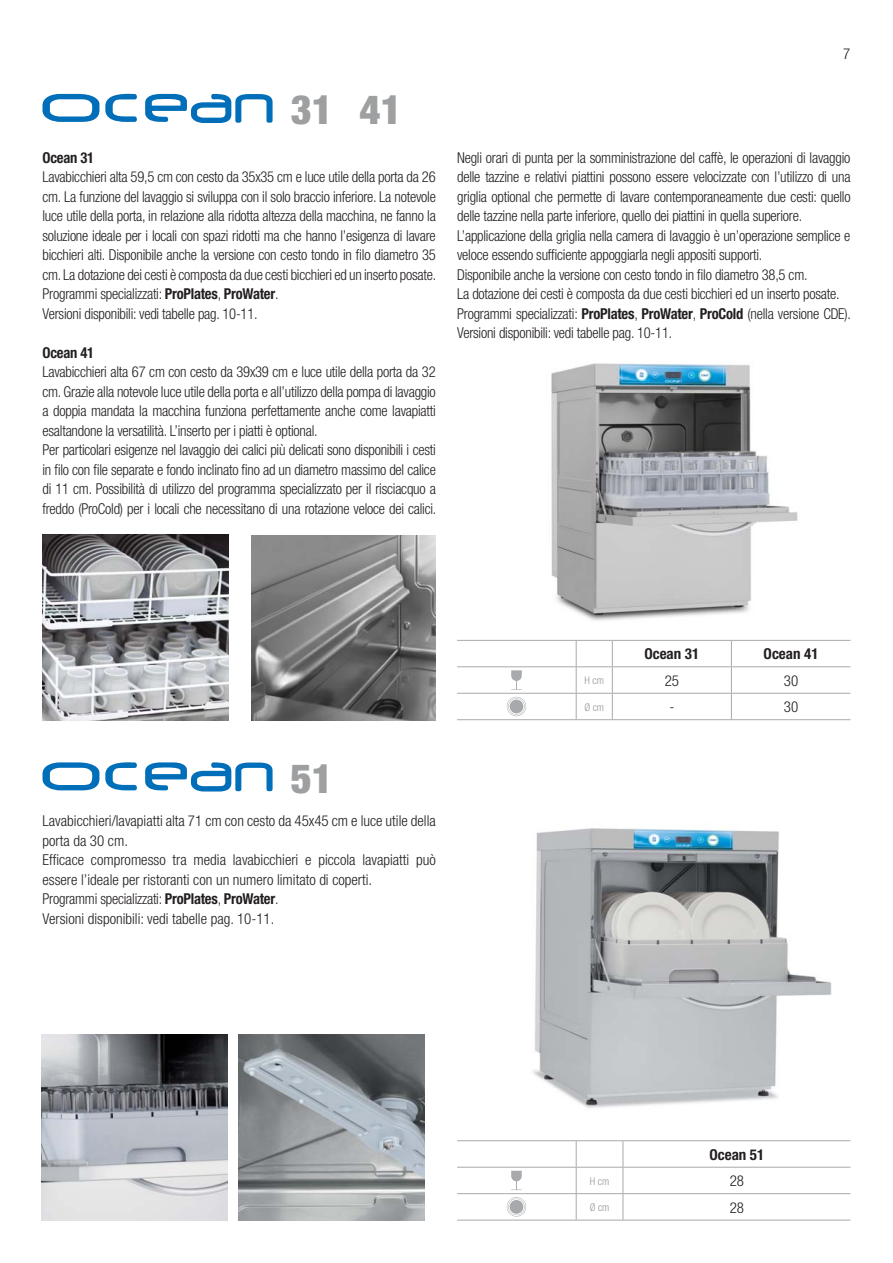
<style>
.page{position:relative;width:893px;height:1263px;background:#fff}
.page>*{position:absolute;margin:0;border:0;box-sizing:border-box;transform-origin:0 0}
.t1{font:900 condensed 40.5px "Helvetica Neue";color:#9d9fa1}
.t2{font:300 condensed 15px/19.5px "Helvetica Neue";letter-spacing:-.015em;color:#231f20}
.t3{font:700 condensed 15px "Helvetica Neue";color:#231f20}
.t4{font:300 condensed 10.5px "Helvetica Neue";color:#939598}
.s1{font-weight:700}
</style>
<div class="page">
<img style="left:524px;top:363px;width:295px;height:289px">
<img style="left:42px;top:1034px;width:186px;height:186px">
<img style="left:533px;top:828px;width:299px;height:280px">
<hr style="left:457px;top:640px;width:155px;height:1px;background:#a7a9ac">
<hr style="left:612px;top:640px;width:119px;height:1px;background:#a7a9ac">
<hr style="left:731px;top:640px;width:119px;height:1px;background:#a7a9ac">
<hr style="left:457px;top:666px;width:155px;height:1px;background:#a7a9ac">
<hr style="left:612px;top:666px;width:119px;height:1px;background:#a7a9ac">
<hr style="left:731px;top:666px;width:119px;height:1px;background:#a7a9ac">
<hr style="left:457px;top:693px;width:155px;height:1px;background:#a7a9ac">
<svg style="left:576px;top:641px;width:1px;height:78px"></svg>
<hr style="left:612px;top:693px;width:119px;height:1px;background:#a7a9ac">
<svg style="left:612px;top:641px;width:1px;height:78px"></svg>
<hr style="left:731px;top:693px;width:119px;height:1px;background:#a7a9ac">
<svg style="left:731px;top:641px;width:1px;height:78px"></svg>
<hr style="left:457px;top:719px;width:393px;height:1px;background:#a7a9ac">
<svg style="left:511px;top:670px;width:11px;height:20px"></svg>
<svg style="left:507px;top:697px;width:19px;height:19px"></svg>
<svg style="left:508px;top:698px;width:17px;height:17px"></svg>
<div style="left:508px;top:698px;width:17px;height:17px;border:1px solid #fff;border-radius:50%"></div>
<div style="left:509px;top:699px;width:15px;height:15px;border:1px solid #fff;border-radius:50%"></div>
<hr style="left:457px;top:1140px;width:166px;height:1px;background:#a7a9ac">
<hr style="left:623px;top:1140px;width:227px;height:1px;background:#a7a9ac">
<hr style="left:457px;top:1167px;width:166px;height:1px;background:#a7a9ac">
<hr style="left:623px;top:1167px;width:227px;height:1px;background:#a7a9ac">
<hr style="left:457px;top:1193px;width:166px;height:1px;background:#a7a9ac">
<svg style="left:576px;top:1141px;width:1px;height:79px"></svg>
<hr style="left:623px;top:1193px;width:227px;height:1px;background:#a7a9ac">
<svg style="left:623px;top:1141px;width:1px;height:79px"></svg>
<hr style="left:457px;top:1220px;width:393px;height:1px;background:#a7a9ac">
<svg style="left:511px;top:1171px;width:11px;height:19px"></svg>
<svg style="left:507px;top:1197px;width:19px;height:19px"></svg>
<svg style="left:508px;top:1198px;width:17px;height:17px"></svg>
<div style="left:508px;top:1198px;width:17px;height:18px;border:1px solid #fff;border-radius:50%"></div>
<div style="left:509px;top:1199px;width:15px;height:15px;border:1px solid #fff;border-radius:50%"></div>
<img style="left:43px;top:534px;width:186px;height:186px">
<img style="left:251px;top:535px;width:185px;height:185px">
<svg style="left:43px;top:94px;width:56px;height:28px"></svg>
<svg style="left:145px;top:94px;width:128px;height:29px"></svg>
<svg style="left:105px;top:94px;width:32px;height:28px"></svg>
<svg style="left:43px;top:762px;width:56px;height:28px"></svg>
<svg style="left:145px;top:762px;width:128px;height:29px"></svg>
<svg style="left:105px;top:762px;width:32px;height:28px"></svg>
<img style="left:239px;top:1034px;width:186px;height:186px">
<h1 class="t1" style="left:291px;top:95px;width:112px">31 41</h1>
<p class="t3" style="left:43px;top:152px;width:53px">Ocean 31</p>
<p class="t2" style="left:43px;top:168px;width:395px">Lavabicchieri alta 59,5 cm con cesto da 35x35 cm e luce utile della porta da 26 cm. La funzione del lavaggio si sviluppa con il solo braccio inferiore. La notevole luce utile della porta, in relazione alla ridotta altezza della macchina, ne fanno la soluzione ideale per i locali con spazi ridotti ma che hanno l’esigenza di lavare bicchieri alti. Disponibile anche la versione con cesto tondo in filo diametro 35 cm. La dotazione dei cesti è composta da due cesti bicchieri ed un inserto posate.<br>Programmi specializzati: <span class="s1">ProPlates</span>, <span class="s1">ProWater</span>.<br>Versioni disponibili: vedi tabelle pag. 10-11.</p>
<p class="t3" style="left:43px;top:347px;width:53px">Ocean 41</p>
<p class="t2" style="left:43px;top:363px;width:395px">Lavabicchieri alta 67 cm con cesto da 39x39 cm e luce utile della porta da 32 cm. Grazie alla notevole luce utile della porta e all’utilizzo della pompa di lavaggio a doppia mandata la macchina funziona perfettamente anche come lavapiatti esaltandone la versatilità. L’inserto per i piatti è optional.<br>Per particolari esigenze nel lavaggio dei calici più delicati sono disponibili i cesti in filo con file separate e fondo inclinato fino ad un diametro massimo del calice di 11 cm. Possibilità di utilizzo del programma specializzato per il risciacquo a freddo (ProCold) per i locali che necessitano di una rotazione veloce dei calici.</p>
<p class="t2" style="left:843px;top:45px;width:9px">7</p>
<p class="t2" style="left:457px;top:149px;width:395px">Negli orari di punta per la somministrazione del caffè, le operazioni di lavaggio delle tazzine e relativi piattini possono essere velocizzate con l’utilizzo di una griglia optional che permette di lavare contemporaneamente due cesti: quello delle tazzine nella parte inferiore, quello dei piattini in quella superiore.<br>L’applicazione della griglia nella camera di lavaggio è un’operazione semplice e veloce essendo sufficiente appoggiarla negli appositi supporti.<br>Disponibile anche la versione con cesto tondo in filo diametro 38,5 cm.<br>La dotazione dei cesti è composta da due cesti bicchieri ed un inserto posate.<br>Programmi specializzati: <span class="s1">ProPlates</span>, <span class="s1">ProWater</span>, <span class="s1">ProCold</span> (nella versione CDE).<br>Versioni disponibili: vedi tabelle pag. 10-11.</p>
<h1 class="t1" style="left:291px;top:764px;width:44px">51</h1>
<p class="t2" style="left:43px;top:812px;width:395px">Lavabicchieri/lavapiatti alta 71 cm con cesto da 45x45 cm e luce utile della porta da 30 cm.<br>Efficace compromesso tra media lavabicchieri e piccola lavapiatti può essere l’ideale per ristoranti con un numero limitato di coperti.<br>Programmi specializzati: <span class="s1">ProPlates</span>, <span class="s1">ProWater</span>.<br>Versioni disponibili: vedi tabelle pag. 10-11.</p>
<p class="t3" style="left:644px;top:649px;width:56px">Ocean 31</p>
<p class="t3" style="left:764px;top:649px;width:56px">Ocean 41</p>
<p class="t4" style="left:584px;top:677px;width:21px">H cm</p>
<p class="t2" style="left:665px;top:672px;width:16px">25</p>
<p class="t2" style="left:784px;top:672px;width:16px">30</p>
<p class="t4" style="left:584px;top:703px;width:21px">Ø cm</p>
<p class="t2" style="left:669px;top:699px;width:6px">-</p>
<p class="t2" style="left:784px;top:699px;width:16px">30</p>
<p class="t3" style="left:709px;top:1149px;width:56px">Ocean 51</p>
<p class="t4" style="left:590px;top:1177px;width:21px">H cm</p>
<p class="t2" style="left:730px;top:1172px;width:16px">28</p>
<p class="t4" style="left:590px;top:1203px;width:21px">Ø cm</p>
<p class="t2" style="left:730px;top:1199px;width:16px">28</p>
</div>
